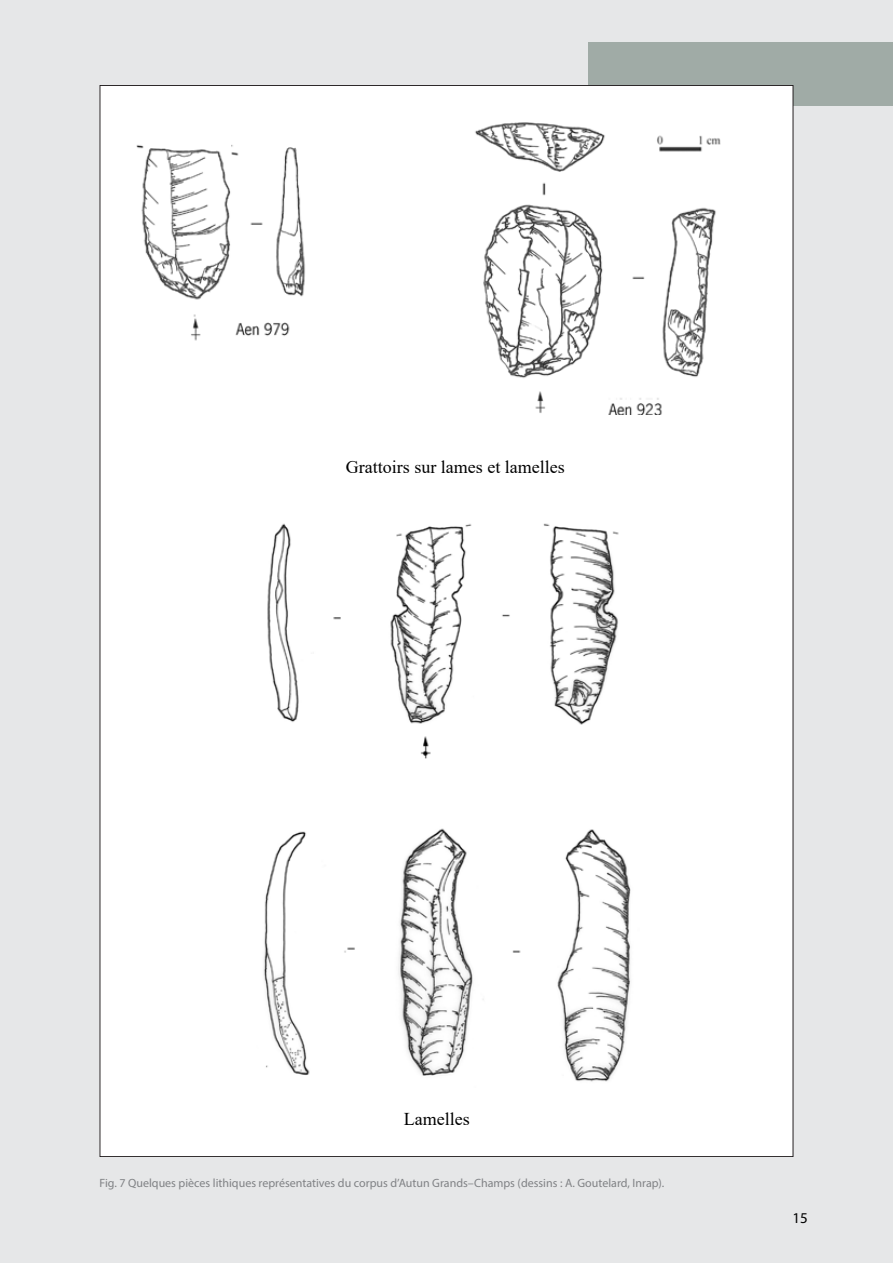
<style>
.page{position:relative;width:893px;height:1263px;background:#e6e7e8}
.page>*{position:absolute;margin:0;border:0;box-sizing:border-box;transform-origin:0 0}
.t1{font:18px "Times New Roman";color:#000}
.t2{font:15px "Myriad Pro";color:#000}
.t3{font:12px "Myriad Pro";color:#808285}
</style>
<div class="page">
<div style="left:589px;top:43px;width:304px;height:63px;background:#a0aba6"></div>
<div style="left:100px;top:85px;width:693px;height:1072px;background:#fff"></div>
<img style="left:136px;top:122px;width:585px;height:293px">
<img style="left:267px;top:523px;width:352px;height:235px">
<img style="left:263px;top:828px;width:368px;height:254px">
<h1 class="t1" style="left:346px;top:454px;width:220px">Grattoirs sur lames et lamelles</h1>
<h1 class="t1" style="left:404px;top:1106px;width:67px">Lamelles</h1>
<p class="t3" style="left:100px;top:1175px;width:566px">Fig. 7 Quelques pièces lithiques représentatives du corpus d’Autun Grands–Champs (dessins : A. Goutelard, Inrap).</p>
<p class="t2" style="left:792px;top:1209px;width:17px">15</p>
</div>
